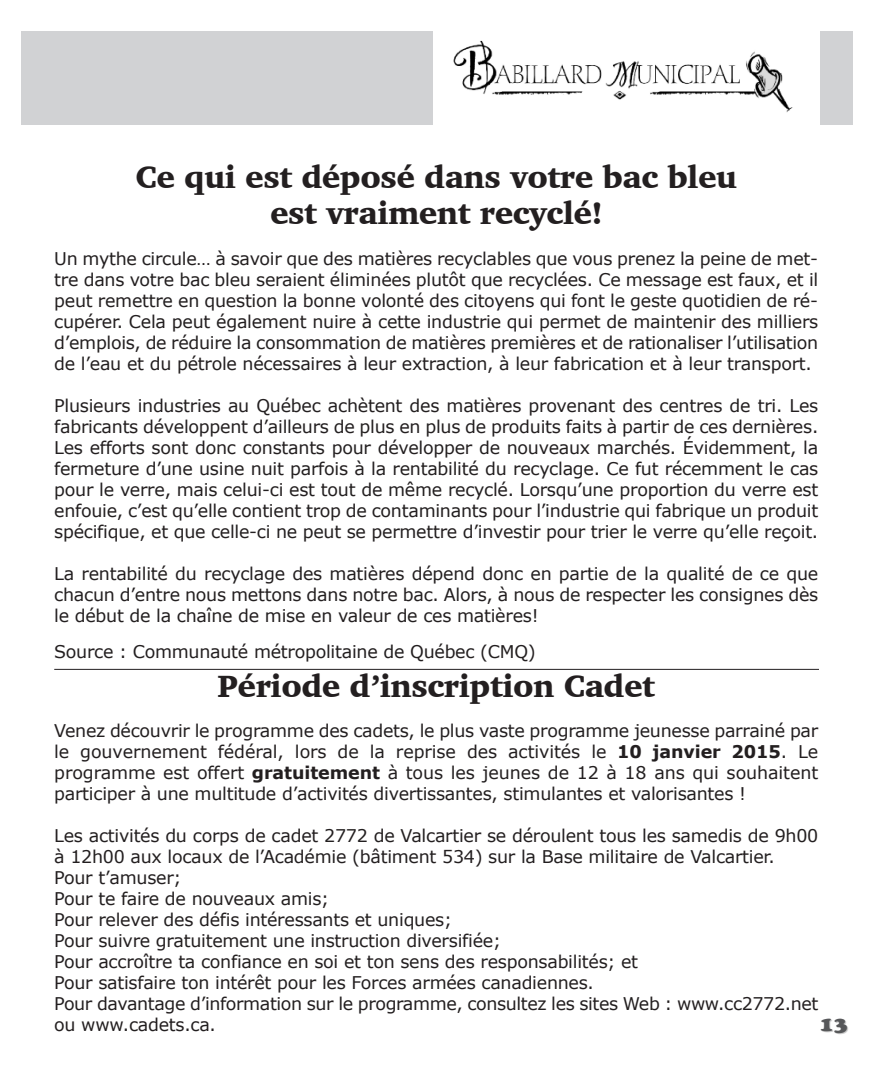
<style>
.page{position:relative;width:882px;height:1071px;background:#fff}
.page>*{position:absolute;margin:0;border:0;box-sizing:border-box;transform-origin:0 0}
.t1{font:900 31.5px/36.8px "Charter";letter-spacing:-.015em;color:#231f20;text-align:center}
.t2{font:21px "Cooper Black Std";color:#57585a}
.t3{font:17.5px/21px "Verdana";letter-spacing:-.015em;color:#231f20;text-align:justify}
.s1{font-weight:700}
</style>
<div class="page">
<div style="left:22px;top:32px;width:831px;height:93px;background:#d1d2d4"></div>
<div style="left:434px;top:32px;width:386px;height:94px;background:#fff"></div>
<img style="left:453px;top:40px;width:340px;height:72px">
<hr style="left:54px;top:669px;width:765px;height:1px;background:#231f20">
<h1 class="t1" style="left:135px;top:158px;width:603px">Ce qui est déposé dans votre bac bleu est vraiment recyclé!</h1>
<p class="t3" style="left:54px;top:247px;width:766px">Un mythe circule… à savoir que des matières recyclables que vous prenez la peine de met&shy;tre dans votre bac bleu seraient éliminées plutôt que recyclées. Ce message est faux, et il peut remettre en question la bonne volonté des citoyens qui font le geste quotidien de ré&shy;cupérer. Cela peut également nuire à cette industrie qui permet de maintenir des milliers d’emplois, de réduire la consommation de matières premières et de rationaliser l’utilisation de l’eau et du pétrole nécessaires à leur extraction, à leur fabrication et à leur transport.</p>
<p class="t3" style="left:54px;top:394px;width:766px">Plusieurs industries au Québec achètent des matières provenant des centres de tri. Les fabricants développent d’ailleurs de plus en plus de produits faits à partir de ces dernières.<br>Les efforts sont donc constants pour développer de nouveaux marchés. Évidemment, la fermeture d’une usine nuit parfois à la rentabilité du recyclage. Ce fut récemment le cas pour le verre, mais celui-ci est tout de même recyclé. Lorsqu’une proportion du verre est enfouie, c’est qu’elle contient trop de contaminants pour l’industrie qui fabrique un produit spécifique, et que celle-ci ne peut se permettre d’investir pour trier le verre qu’elle reçoit.</p>
<p class="t3" style="left:54px;top:562px;width:766px">La rentabilité du recyclage des matières dépend donc en partie de la qualité de ce que chacun d’entre nous mettons dans notre bac. Alors, à nous de respecter les consignes dès le début de la chaîne de mise en valeur de ces matières!</p>
<p class="t3" style="left:54px;top:641px;width:483px">Source : Communauté métropolitaine de Québec (CMQ)</p>
<h1 class="t1" style="left:218px;top:667px;width:439px">Période d’inscription Cadet</h1>
<p class="t3" style="left:54px;top:720px;width:766px">Venez découvrir le programme des cadets, le plus vaste programme jeunesse parrainé par le gouvernement fédéral, lors de la reprise des activités le <span class="s1">10 janvier 2015</span>. Le programme est offert <span class="s1">gratuitement</span> à tous les jeunes de 12 à 18 ans qui souhaitent participer à une multitude d’activités divertissantes, stimulantes et valorisantes !</p>
<p class="t3" style="left:54px;top:825px;width:766px;text-align:left">Les activités du corps de cadet 2772 de Valcartier se déroulent tous les samedis de 9h00 à 12h00 aux locaux de l’Académie (bâtiment 534) sur la Base militaire de Valcartier.<br>Pour t’amuser;<br>Pour te faire de nouveaux amis;<br>Pour relever des défis intéressants et uniques;<br>Pour suivre gratuitement une instruction diversifiée;<br>Pour accroître ta confiance en soi et ton sens des responsabilités; et<br>Pour satisfaire ton intérêt pour les Forces armées canadiennes.<br>Pour davantage d’information sur le programme, consultez les sites Web : www.cc2772.net ou www.cadets.ca.</p>
<p class="t2" style="left:820px;top:1016px;width:29px">13</p>
</div>
